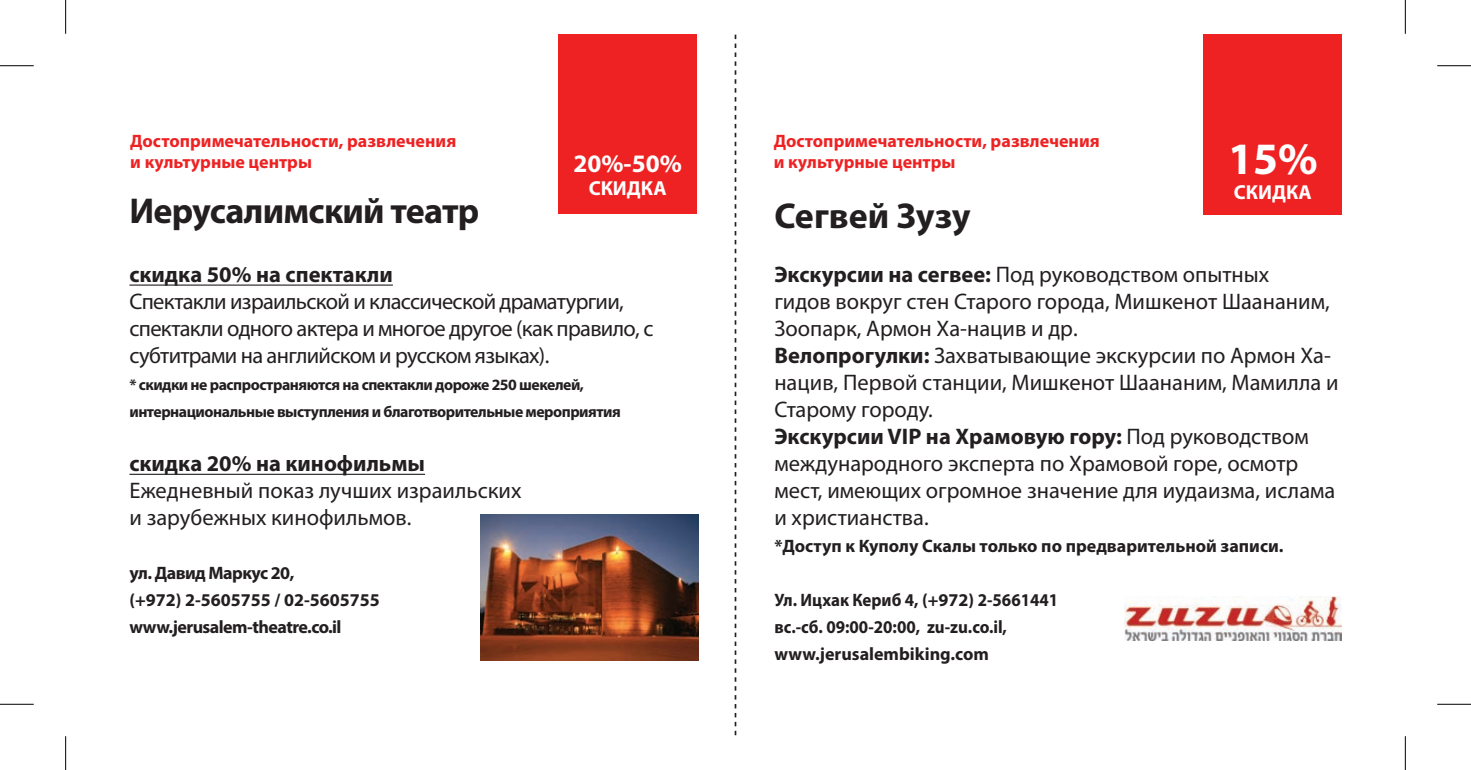
<style>
.page{position:relative;width:1471px;height:770px;background:#fff}
.page>*{position:absolute;margin:0;border:0;box-sizing:border-box;transform-origin:0 0}
.t1{font:700 45px "Myriad Pro";color:#fff}
.t2{font:700 36px "Myriad Pro";letter-spacing:-.02em;color:#231f20}
.t3{font:700 25.2px "Myriad Pro";color:#fff}
.t4{font:22.5px/27px "Myriad Pro";color:#231f20}
.t5{font:22.5px/27px "Myriad Pro";letter-spacing:-.03em;color:#231f20}
.t6{font:700 22.5px "Myriad Pro";color:#231f20}
.t7{font:700 20.25px "Myriad Pro";color:#fff}
.t8{font:700 18px/21.6px "Myriad Pro";color:#ee2223}
.t9{font:700 18px/27px "Myriad Pro";color:#231f20;scale:.94 1}
.t10{font:700 18px/27px "Myriad Pro";letter-spacing:-.03em;color:#231f20}
.t11{font:700 18px "Myriad Pro";color:#231f20}
.t12{font:700 15.75px/27px "Myriad Pro";letter-spacing:-.03em;color:#231f20}
.s1{font-weight:700}
</style>
<div class="page">
<svg style="left:734px;top:35px;width:2px;height:699px"></svg>
<img style="left:480px;top:514px;width:218px;height:146px">
<hr style="left:129px;top:284px;width:264px;height:1px;background:#231f20">
<hr style="left:129px;top:473px;width:296px;height:1px;background:#231f20">
<div style="left:559px;top:34px;width:138px;height:179px;background:#ee2223"></div>
<div style="left:1203px;top:34px;width:139px;height:180px;background:#ee2223"></div>
<img style="left:1125px;top:596px;width:216px;height:44px">
<hr style="left:0;top:65px;width:34px;height:1px;background:#000">
<hr style="left:1437px;top:65px;width:34px;height:1px;background:#000">
<hr style="left:0;top:703px;width:34px;height:1px;background:#000">
<hr style="left:1437px;top:703px;width:34px;height:1px;background:#000">
<hr style="left:65px;top:0;width:1px;height:34px;background:#000">
<hr style="left:65px;top:735px;width:1px;height:34px;background:#000">
<hr style="left:1405px;top:0;width:1px;height:34px;background:#000">
<hr style="left:1405px;top:735px;width:1px;height:34px;background:#000">
<p class="t8" style="left:130px;top:129px;width:327px">Достопримечательности, развлечения и культурные центры</p>
<p class="t8" style="left:774px;top:129px;width:327px">Достопримечательности, развлечения и культурные центры</p>
<h2 class="t2" style="left:129px;top:188px;width:351px">Иерусалимский театр</h2>
<p class="t6" style="left:129px;top:259px;width:265px">скидка 50% на спектакли</p>
<p class="t5" style="left:129px;top:287px;width:525px">Спектакли израильской и классической драматургии, спектакли одного актера и многое другое (как правило, c субтитрами на английском и русском языках).</p>
<p class="t12" style="left:129px;top:370px;width:493px">* скидки не распространяются на спектакли дороже 250 шекелей, интернациональные выступления и благотворительные мероприятия</p>
<p class="t6" style="left:129px;top:448px;width:297px">скидка 20% на кинофильмы</p>
<p class="t4" style="left:129px;top:476px;width:393px">Ежедневный показ лучших израильских и зарубежных кинофильмов.</p>
<p class="t10" style="left:129px;top:558px;width:252px">ул. Давид Маркус 20,<br>(+972) 2-5605755 / 02-5605755 www.jerusalem-theatre.co.il</p>
<h1 class="t1" style="left:1228px;top:129px;width:91px">15%</h1>
<p class="t7" style="left:1234px;top:178px;width:79px">СКИДКА</p>
<p class="t3" style="left:573px;top:147px;width:110px">20%-50%</p>
<p class="t7" style="left:589px;top:175px;width:79px">СКИДКА</p>
<h2 class="t2" style="left:774px;top:193px;width:198px">Сегвeй Зузу</h2>
<p class="t4" style="left:774px;top:260px;width:566px"><span class="s1">Экскурсии на сегвее:</span> Под руководством опытных<br>гидов вокруг стен Старого города, Мишкенот Шаaнаним, Зоопарк, Армон Ха-нацив и др.<br><span class="s1">Велопрогулки:</span> Захватывающие экскурсии по Армон Ха&shy;нацив, Первой станции, Мишкенот Шаaнаним, Мамилла и Старому городу.<br><span class="s1">Экскурсии VIP на Храмовую гору:</span> Под руководством международного эксперта по Храмовой горе, осмотр мест, имеющих огромное значение для иудаизма, ислама и христианства.</p>
<p class="t11" style="left:774px;top:534px;width:511px">*Доступ к Куполу Скалы только по предварительной записи.</p>
<p class="t9" style="left:774px;top:585px;width:304px">Ул. Ицхак Кериб 4, (+972) 2-5661441 вс.-сб. 09:00-20:00, zu-zu.co.il, www.jerusalembiking.com</p>
</div>
